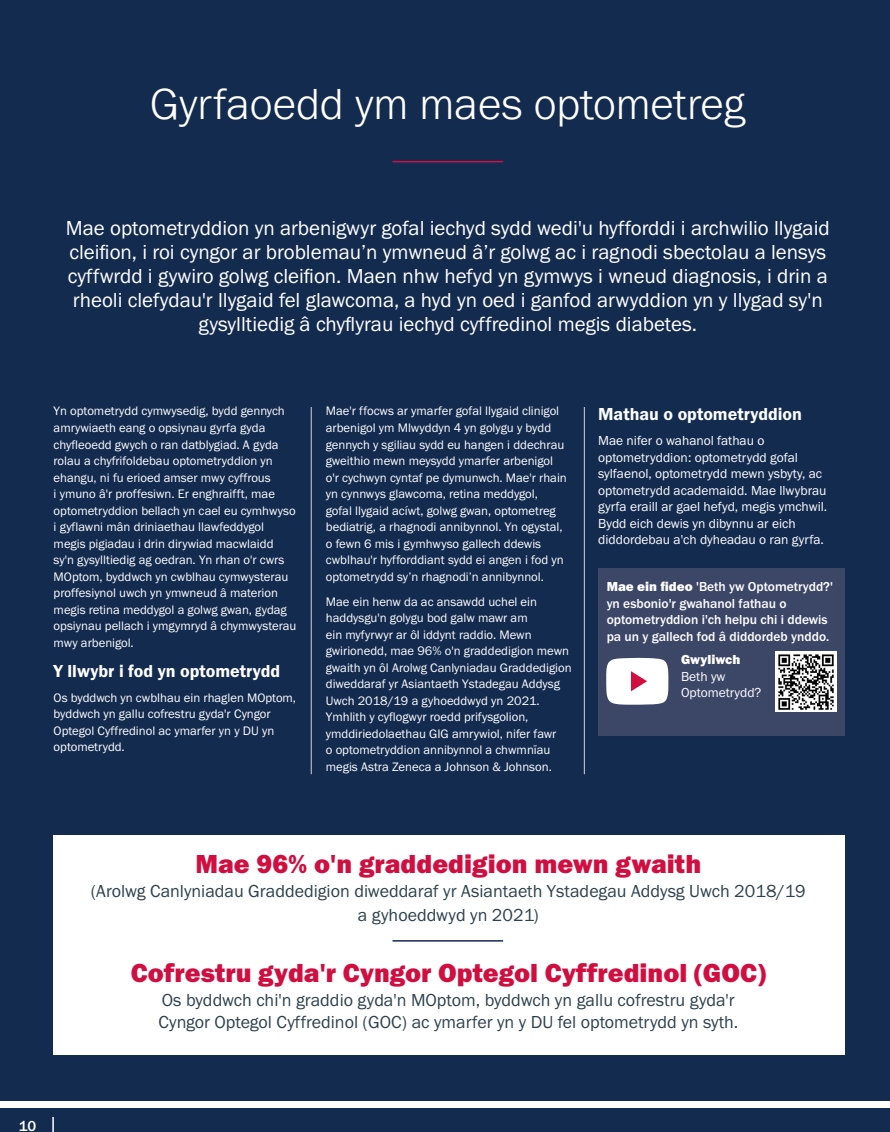
<style>
.page{position:relative;width:890px;height:1132px;background:#fff}
.page>*{position:absolute;margin:0;border:0;box-sizing:border-box;transform-origin:0 0}
.RED_Top_headers{font:300 45px "Franklin Gothic URW";color:#fff}
.t1{font:27px "Franklin Gothic URW Hea";color:#d10e40}
.t2{font:21px/24px "Franklin Gothic URW Boo";color:#fff;text-align:center}
.t3{font:18px/24px "Franklin Gothic URW Boo";color:#2d424d;text-align:center}
.Body_copy{font:18px "Franklin Gothic URW Dem";color:#fff}
.t4{font:18px "Franklin Gothic URW Dem";color:#fbfdfe}
.t5{font:500 15px "Franklin Gothic URW";color:#fff}
.WHITE_text_box{font:13.5px/16.5px "Franklin Gothic URW Boo";color:#fff}
.WHITE_text_box-2{font:500 13.5px/16.5px "Franklin Gothic URW";color:#fff}
.Body_copy-2{font:12.75px/16.5px "Franklin Gothic URW Boo";color:#fff}
.s1{font-family:"Franklin Gothic URW Hea";font-weight:400}
.s2{font-family:"Franklin Gothic URW Hea"}
</style>
<div class="page">
<div style="left:0;top:1108px;width:890px;height:23px;background:#142b50"></div>
<svg style="left:52px;top:1117px;width:2px;height:14px"></svg>
<div style="left:0;top:0;width:890px;height:1100px;background:#142b50"></div>
<div style="left:54px;top:834px;width:790px;height:219px;background:#fff"></div>
<div style="left:598px;top:568px;width:246px;height:167px;background:#3c4667"></div>
<svg style="left:606px;top:657px;width:62px;height:47px;background:#efe5ea"></svg>
<img style="left:775px;top:651px;width:61px;height:60px">
<hr style="left:392px;top:161px;width:111px;height:1px;background:#d10e40">
<hr style="left:311px;top:407px;width:1px;height:367px;background:#fff">
<hr style="left:584px;top:407px;width:1px;height:367px;background:#fff">
<hr style="left:392px;top:939px;width:111px;height:2px;background:#142b50">
<p class="RED_Top_headers" style="left:150px;top:76px;width:596px">Gyrfaoedd ym maes optometreg</p>
<p class="t2" style="left:66px;top:215px;width:765px">Mae optometryddion yn arbenigwyr gofal iechyd sydd wedi'u hyfforddi i archwilio llygaid cleifion, i roi cyngor ar broblemau’n ymwneud â’r golwg ac i ragnodi sbectolau a lensys cyffwrdd i gywiro golwg cleifion. Maen nhw hefyd yn gymwys i wneud diagnosis, i drin a rheoli clefydau'r llygaid fel glawcoma, a hyd yn oed i ganfod arwyddion yn y llygad sy'n gysylltiedig â chyflyrau iechyd cyffredinol megis diabetes.</p>
<p class="Body_copy-2" style="left:54px;top:402px;width:244px">Yn optometrydd cymwysedig, bydd gennych amrywiaeth eang o opsiynau gyrfa gyda chyfleoedd gwych o ran datblygiad. A gyda rolau a chyfrifoldebau optometryddion yn ehangu, ni fu erioed amser mwy cyffrous<br>i ymuno â'r proffesiwn. Er enghraifft, mae optometryddion bellach yn cael eu cymhwyso i gyflawni mân driniaethau llawfeddygol megis pigiadau i drin dirywiad macwlaidd sy'n gysylltiedig ag oedran. Yn rhan o'r cwrs MOptom, byddwch yn cwblhau cymwysterau proffesiynol uwch yn ymwneud â materion megis retina meddygol a golwg gwan, gydag opsiynau pellach i ymgymryd â chymwysterau mwy arbenigol.</p>
<p class="Body_copy" style="left:54px;top:659px;width:228px">Y llwybr i fod yn optometrydd</p>
<p class="Body_copy-2" style="left:54px;top:689px;width:244px">Os byddwch yn cwblhau ein rhaglen MOptom, byddwch yn gallu cofrestru gyda'r Cyngor Optegol Cyffredinol ac ymarfer yn y DU yn optometrydd.</p>
<p class="Body_copy-2" style="left:326px;top:402px;width:242px">Mae'r ffocws ar ymarfer gofal llygaid clinigol arbenigol ym Mlwyddyn 4 yn golygu y bydd gennych y sgiliau sydd eu hangen i ddechrau gweithio mewn meysydd ymarfer arbenigol o'r cychwyn cyntaf pe dymunwch. Mae'r rhain yn cynnwys glawcoma, retina meddygol, gofal llygaid acíwt, golwg gwan, optometreg bediatrig, a rhagnodi annibynnol. Yn ogystal, o fewn 6 mis i gymhwyso gallech ddewis cwblhau'r hyfforddiant sydd ei angen i fod yn optometrydd sy’n rhagnodi’n annibynnol.</p>
<p class="Body_copy-2" style="left:326px;top:592px;width:247px">Mae ein henw da ac ansawdd uchel ein haddysgu'n golygu bod galw mawr am<br>ein myfyrwyr ar ôl iddynt raddio. Mewn gwirionedd, mae 96% o'n graddedigion mewn gwaith yn ôl Arolwg Canlyniadau Graddedigion diweddaraf yr Asiantaeth Ystadegau Addysg Uwch 2018/19 a gyhoeddwyd yn 2021.<br>Ymhlith y cyflogwyr roedd prifysgolion, ymddiriedolaethau GIG amrywiol, nifer fawr<br>o optometryddion annibynnol a chwmnïau megis Astra Zeneca a Johnson &amp; Johnson.</p>
<p class="t4" style="left:598px;top:403px;width:205px">Mathau o optometryddion</p>
<p class="WHITE_text_box" style="left:598px;top:432px;width:230px">Mae nifer o wahanol fathau o optometryddion: optometrydd gofal sylfaenol, optometrydd mewn ysbyty, ac optometrydd academaidd. Mae llwybrau gyrfa eraill ar gael hefyd, megis ymchwil.<br>Bydd eich dewis yn dibynnu ar eich diddordebau a'ch dyheadau o ran gyrfa.</p>
<p class="WHITE_text_box-2" style="left:606px;top:578px;width:228px"><span class="s1">Mae ein fideo</span> 'Beth yw Optometrydd?' yn esbonio'r gwahanol fathau o optometryddion i'ch helpu chi i ddewis pa un y gallech fod â diddordeb ynddo.</p>
<p class="WHITE_text_box" style="left:681px;top:651px;width:82px"><span class="s2">Gwyliwch<br></span>Beth yw<br>Optometrydd?</p>
<p class="t1" style="left:195px;top:846px;width:507px">Mae 96% o'n graddedigion mewn gwaith</p>
<p class="t3" style="left:91px;top:878px;width:716px">(Arolwg Canlyniadau Graddedigion diweddaraf yr Asiantaeth Ystadegau Addysg Uwch 2018/19 a gyhoeddwyd yn 2021)</p>
<p class="t1" style="left:131px;top:955px;width:636px">Cofrestru gyda'r Cyngor Optegol Cyffredinol (GOC)</p>
<p class="t3" style="left:158px;top:988px;width:581px;line-height:21.6px;text-align:left">Os byddwch chi'n graddio gyda'n MOptom, byddwch yn gallu cofrestru gyda'r<br>Cyngor Optegol Cyffredinol (GOC) ac ymarfer yn y DU fel optometrydd yn syth.</p>
<p class="t5" style="left:19px;top:1116px;width:19px">10</p>
</div>
